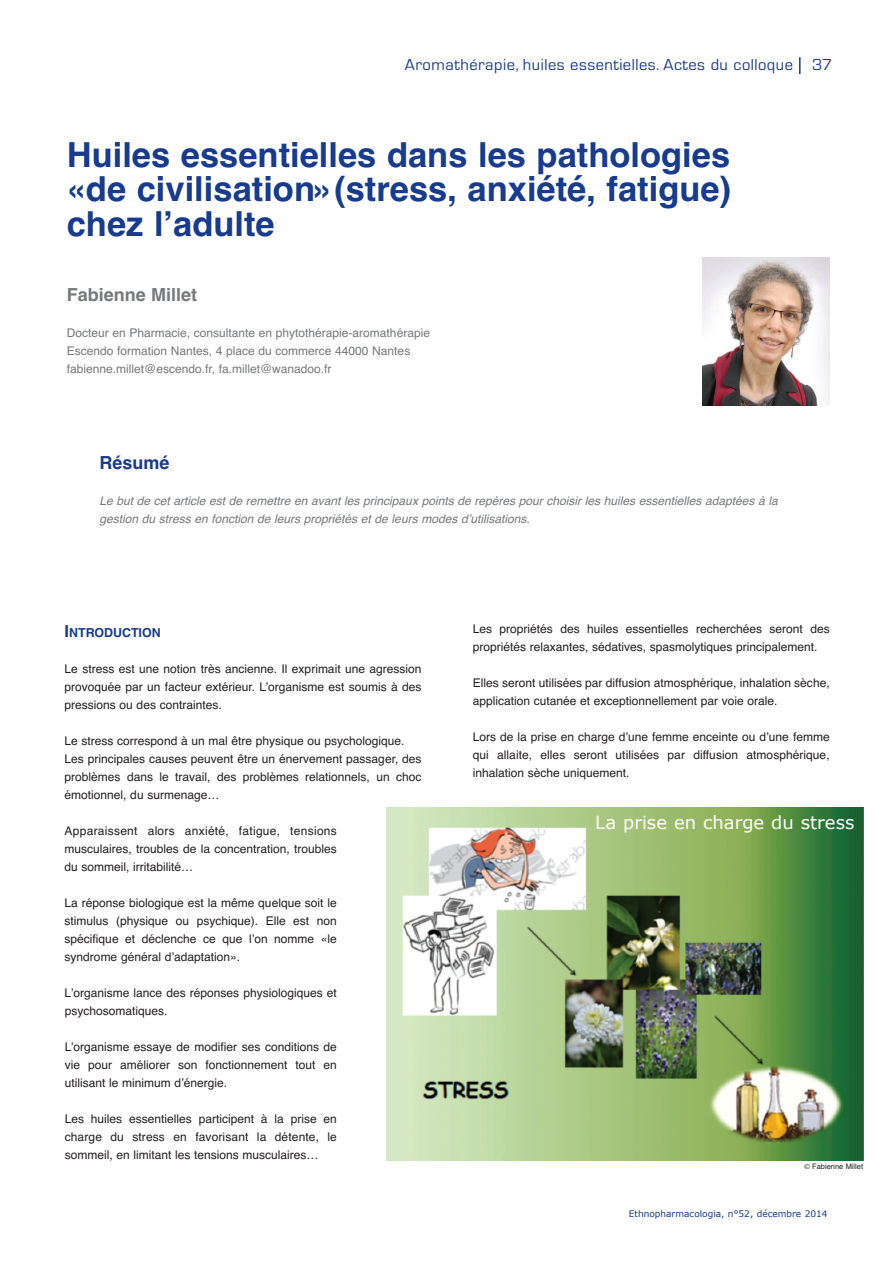
<style>
.page{position:relative;width:893px;height:1263px;background:#fff}
.page>*{position:absolute;margin:0;border:0;box-sizing:border-box;transform-origin:0 0}
.t1{font:700 34.5px/34.5px "Helvetica";color:#173b8e;text-align:justify}
.t2{font:18px "Verdana";color:#fff}
.t3{font:700 18px "Helvetica";color:#76787b}
.t4{font:700 18px "Helvetica";color:#173b8e}
.t5{font:16.5px "Eurostile";letter-spacing:.03em;color:#173b8e}
.t6{font:700 12.3px "Helvetica";color:#173b8e}
.t7{font:12px/18px "Helvetica";color:#231f20;text-align:justify}
.t8{font:italic 12px/18px "Helvetica";color:#76787b}
.t9{font:12px/18px "Helvetica";color:#76787b}
.t10{font:9px "Verdana";color:#173b8e}
.t11{font:7.5px "Helvetica";color:#231f20}
.s1{font-size:16.5px}
</style>
<div class="page">
<svg style="left:799px;top:57px;width:1px;height:17px"></svg>
<img style="left:386px;top:808px;width:478px;height:353px">
<img style="left:703px;top:258px;width:126px;height:147px">
<h3 class="t5" style="left:405px;top:54px;width:429px">Aromathérapie, huiles essentielles. Actes du colloque 37</h3>
<h1 class="t1" style="left:67px;top:138px;width:666px">Huiles essentielles dans les pathologies «de civilisation»(stress, anxiété, fatigue) chez l’adulte</h1>
<h2 class="t3" style="left:67px;top:284px;width:132px">Fabienne Millet</h2>
<p class="t9" style="left:67px;top:323px;width:365px">Docteur en Pharmacie, consultante en phytothérapie-aromathérapie<br>Escendo formation Nantes, 4 place du commerce 44000 Nantes fabienne.millet@escendo.fr, fa.millet@wanadoo.fr</p>
<h2 class="t4" style="left:99px;top:453px;width:72px">Résumé</h2>
<p class="t8" style="left:99px;top:492px;width:680px">Le but de cet article est de remettre en avant les principaux points de repères pour choisir les huiles essentielles adaptées à la gestion du stress en fonction de leurs propriétés et de leurs modes d’utilisations.</p>
<p class="t6" style="left:65px;top:625px;width:98px"><span class="s1">I</span>NTRODUCTION</p>
<p class="t7" style="left:65px;top:660px;width:358px">Le stress est une notion très ancienne. Il exprimait une agression provoquée par un facteur extérieur. L’organisme est soumis à des pressions ou des contraintes.</p>
<p class="t7" style="left:65px;top:732px;width:358px;text-align:left">Le stress correspond à un mal être physique ou psychologique.<br>Les principales causes peuvent être un énervement passager, des problèmes dans le travail, des problèmes relationnels, un choc émotionnel, du surmenage…</p>
<p class="t7" style="left:65px;top:822px;width:274px">Apparaissent alors anxiété, fatigue, tensions musculaires, troubles de la concentration, troubles du sommeil, irritabilité…</p>
<p class="t7" style="left:65px;top:894px;width:274px">La réponse biologique est la même quelque soit le stimulus (physique ou psychique). Elle est non spécifique et déclenche ce que l’on nomme «le syndrome général d’adaptation».</p>
<p class="t7" style="left:65px;top:984px;width:274px">L’organisme lance des réponses physiologiques et psychosomatiques.</p>
<p class="t7" style="left:65px;top:1038px;width:274px">L’organisme essaye de modifier ses conditions de vie pour améliorer son fonctionnement tout en utilisant le minimum d’énergie.</p>
<p class="t7" style="left:65px;top:1110px;width:274px">Les huiles essentielles participent à la prise en charge du stress en favorisant la détente, le sommeil, en limitant les tensions musculaires…</p>
<p class="t7" style="left:473px;top:620px;width:358px">Les propriétés des huiles essentielles recherchées seront des propriétés relaxantes, sédatives, spasmolytiques principalement.</p>
<p class="t7" style="left:473px;top:674px;width:358px">Elles seront utilisées par diffusion atmosphérique, inhalation sèche, application cutanée et exceptionnellement par voie orale.</p>
<p class="t7" style="left:473px;top:728px;width:358px">Lors de la prise en charge d’une femme enceinte ou d’une femme qui allaite, elles seront utilisées par diffusion atmosphérique, inhalation sèche uniquement.</p>
<h2 class="t2" style="left:595px;top:811px;width:261px">La prise en charge du stress</h2>
<p class="t11" style="left:812px;top:1162px;width:53px">Fabienne Millet</p>
<p class="t10" style="left:629px;top:1208px;width:200px">Ethnopharmacologia, n°52, décembre 2014</p>
</div>
